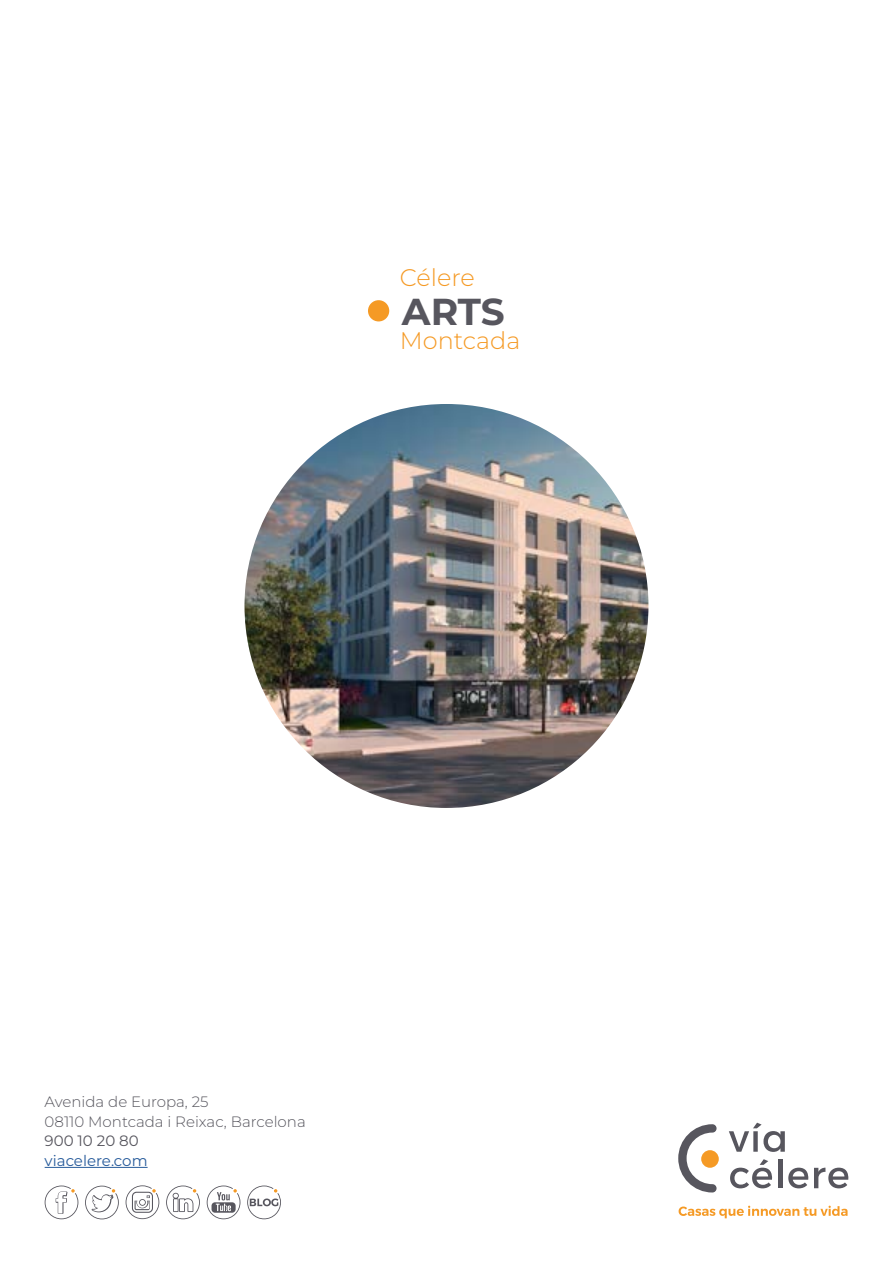
<style>
.page{position:relative;width:893px;height:1263px;background:#fff}
.page>*{position:absolute;margin:0;border:0;box-sizing:border-box;transform-origin:0 0}
.t1{font:700 37.5px "Montserrat";color:#57565e}
.t2{font:300 24px "Montserrat";color:#f59a25}
.t3{font:300 15px/19.5px "Montserrat";color:#57565e}
.t4{font:15px "Montserrat";color:#275b9b}
.t5{font:15px "Montserrat";color:#57565e}
</style>
<div class="page">
<hr style="left:45px;top:1167px;width:103px;height:1px;background:#275b9b">
<svg style="left:729px;top:1123px;width:56px;height:29px"></svg>
<svg style="left:730px;top:1159px;width:42px;height:29px"></svg>
<hr style="left:778px;top:1160px;width:4px;height:28px;background:#57565e">
<svg style="left:788px;top:1168px;width:61px;height:20px"></svg>
<svg style="left:701px;top:1150px;width:18px;height:18px"></svg>
<svg style="left:678px;top:1124px;width:38px;height:68px"></svg>
<svg style="left:679px;top:1206px;width:168px;height:12px"></svg>
<div style="left:368px;top:300px;width:21px;height:21px;background:#f59a25;border-radius:50%"></div>
<img style="left:244px;top:404px;width:404px;height:404px;border-radius:202px">
<svg style="left:166px;top:1185px;width:34px;height:34px"></svg>
<svg style="left:207px;top:1185px;width:33px;height:34px"></svg>
<svg style="left:247px;top:1185px;width:34px;height:34px"></svg>
<svg style="left:126px;top:1185px;width:33px;height:34px"></svg>
<svg style="left:85px;top:1185px;width:34px;height:34px"></svg>
<svg style="left:45px;top:1185px;width:33px;height:34px"></svg>
<h2 class="t2" style="left:400px;top:261px;width:76px">Célere</h2>
<h1 class="t1" style="left:402px;top:286px;width:104px">ARTS</h1>
<h2 class="t2" style="left:400px;top:324px;width:122px">Montcada</h2>
<p class="t3" style="left:45px;top:1092px;width:263px">Avenida de Europa, 25<br>08110 Montcada i Reixac, Barcelona</p>
<p class="t5" style="left:45px;top:1131px;width:96px">900 10 20 80</p>
<p class="t4" style="left:45px;top:1150px;width:104px">viacelere.com</p>
</div>
